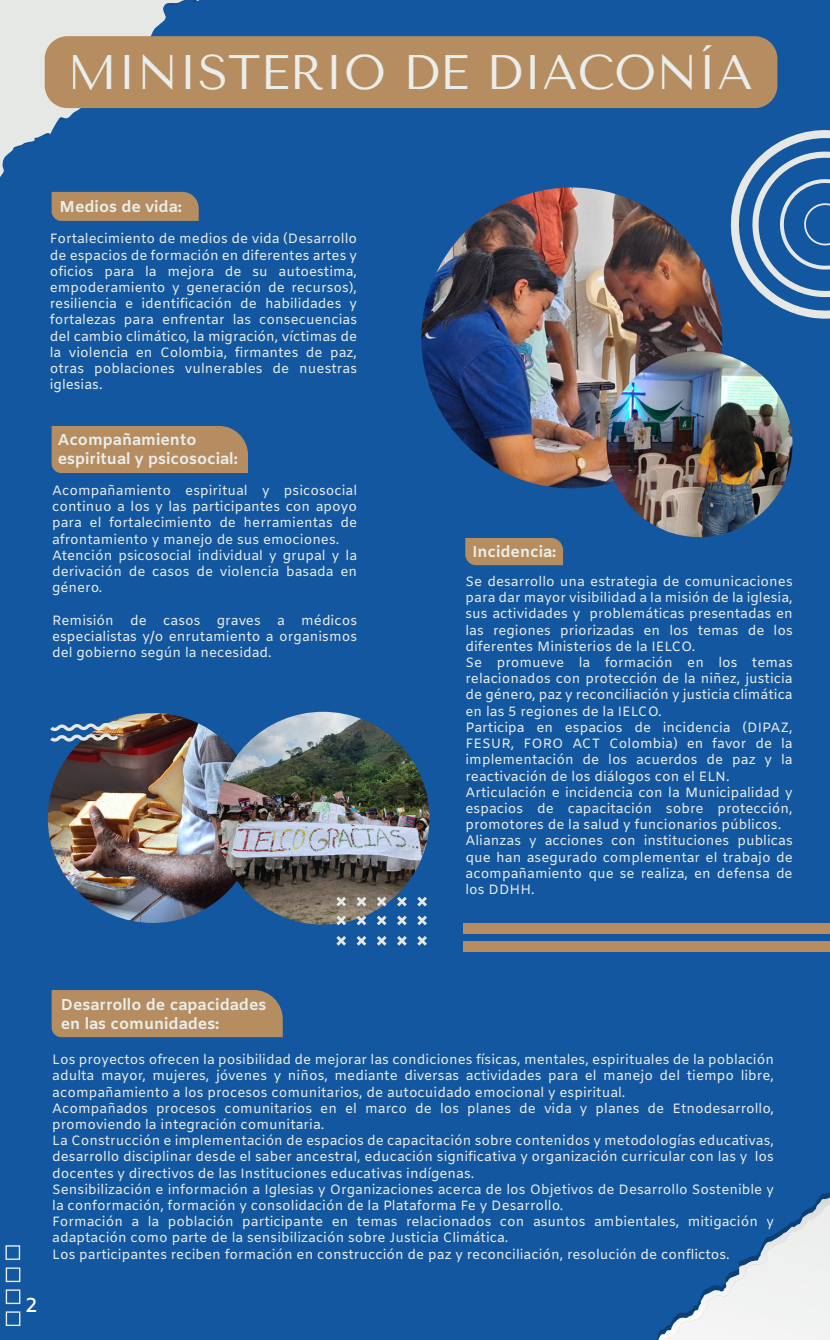
<style>
.page{position:relative;width:830px;height:1340px;background:#fff}
.page>*{position:absolute;margin:0;border:0;box-sizing:border-box;transform-origin:0 0}
.t1{font:48.38px "Tenor Sans";color:#eaeeeb}
.t2{font:600 20.25px "Amiko";color:#fff}
.t3{font:700 15.75px/18.9px "Amiko";color:#eaeeeb}
.t4{font:13.5px/16.2px "Amiko";color:#eaeeeb}
</style>
<div class="page">
<div style="left:0;top:0;width:829px;height:1339px;background:#12579f"></div>
<div style="left:0;top:0;width:239px;height:109px;background:#e6e8e6"></div>
<svg style="left:126px;top:0;width:111px;height:36px"></svg>
<svg style="left:657px;top:1193px;width:172px;height:146px"></svg>
<div style="left:45px;top:36px;width:732px;height:72px;background:#b58d61;border-radius:23px"></div>
<div style="left:465px;top:538px;width:97px;height:27px;background:#b58d61"></div>
<div style="left:52px;top:990px;width:230px;height:47px;background:#b58d61"></div>
<div style="left:52px;top:426px;width:196px;height:47px;background:#b58d61"></div>
<svg style="left:0;top:54px;width:199px;height:167px"></svg>
<img style="left:421px;top:187px;width:301px;height:301px;border-radius:150px">
<img style="left:606px;top:351px;width:186px;height:186px;border-radius:93px">
<img style="left:48px;top:713px;width:204px;height:209px">
<svg style="left:730px;top:130px;width:99px;height:188px"></svg>
<img style="left:216px;top:711px;width:213px;height:213px;border-radius:106px">
<svg style="left:417px;top:936px;width:10px;height:9px"></svg>
<svg style="left:397px;top:936px;width:9px;height:9px"></svg>
<svg style="left:377px;top:936px;width:9px;height:9px"></svg>
<svg style="left:356px;top:936px;width:10px;height:9px"></svg>
<svg style="left:336px;top:936px;width:10px;height:9px"></svg>
<svg style="left:417px;top:915px;width:10px;height:10px"></svg>
<svg style="left:397px;top:915px;width:9px;height:10px"></svg>
<svg style="left:377px;top:915px;width:9px;height:10px"></svg>
<svg style="left:356px;top:915px;width:10px;height:10px"></svg>
<svg style="left:336px;top:915px;width:10px;height:10px"></svg>
<svg style="left:417px;top:896px;width:10px;height:10px"></svg>
<svg style="left:397px;top:896px;width:9px;height:10px"></svg>
<svg style="left:376px;top:896px;width:10px;height:10px"></svg>
<svg style="left:356px;top:896px;width:10px;height:10px"></svg>
<svg style="left:336px;top:896px;width:10px;height:10px"></svg>
<svg style="left:50px;top:722px;width:68px;height:20px"></svg>
<svg style="left:5px;top:1245px;width:15px;height:14px"></svg>
<svg style="left:6px;top:1267px;width:14px;height:15px"></svg>
<svg style="left:6px;top:1289px;width:14px;height:14px"></svg>
<svg style="left:6px;top:1311px;width:14px;height:14px"></svg>
<div style="left:463px;top:923px;width:366px;height:11px;background:#b58d61"></div>
<div style="left:463px;top:941px;width:366px;height:10px;background:#b58d61"></div>
<h1 class="t1" style="left:68px;top:45px;width:686px">MINISTERIO DE DIACONÍA</h1>
<p class="t3" style="left:60px;top:198px;width:124px">Medios de vida:</p>
<p class="t4" style="left:50px;top:232px;width:309px;text-align:justify">Fortalecimiento de medios de vida (Desarrollo de espacios de formación en diferentes artes y oficios para la mejora de su autoestima, empoderamiento y generación de recursos), resiliencia e identificación de habilidades y fortalezas para enfrentar las consecuencias del cambio climático, la migración, víctimas de la violencia en Colombia, firmantes de paz, otras poblaciones vulnerables de nuestras iglesias.</p>
<p class="t3" style="left:58px;top:431px;width:181px">Acompañamiento espiritual y psicosocial:</p>
<p class="t4" style="left:52px;top:483px;width:306px">Acompañamiento espiritual y psicosocial continuo a los y las participantes con apoyo para el fortalecimiento de herramientas de afrontamiento y manejo de sus emociones.<br>Atención psicosocial individual y grupal y la derivación de casos de violencia basada en género.</p>
<p class="t4" style="left:52px;top:613px;width:306px;text-align:justify">Remisión de casos graves a médicos especialistas y/o enrutamiento a organismos del gobierno según la necesidad.</p>
<p class="t3" style="left:472px;top:543px;width:85px">Incidencia:</p>
<p class="t4" style="left:465px;top:574px;width:328px">Se desarrollo una estrategia de comunicaciones para dar mayor visibilidad a la misión de la iglesia, sus actividades y problemáticas presentadas en las regiones priorizadas en los temas de los diferentes Ministerios de la IELCO.<br>Se promueve la formación en los temas relacionados con protección de la niñez, justicia de género, paz y reconciliación y justicia climática en las 5 regiones de la IELCO.<br>Participa en espacios de incidencia (DIPAZ, FESUR, FORO ACT Colombia) en favor de la implementación de los acuerdos de paz y la reactivación de los diálogos con el ELN.<br>Articulación e incidencia con la Municipalidad y espacios de capacitación sobre protección, promotores de la salud y funcionarios públicos.<br>Alianzas y acciones con instituciones publicas que han asegurado complementar el trabajo de acompañamiento que se realiza, en defensa de los DDHH.</p>
<h2 class="t2" style="left:25px;top:1293px;width:14px">2</h2>
<p class="t3" style="left:61px;top:996px;width:207px">Desarrollo de capacidades en las comunidades:</p>
<p class="t4" style="left:52px;top:1052px;width:723px">Los proyectos ofrecen la posibilidad de mejorar las condiciones físicas, mentales, espirituales de la población adulta mayor, mujeres, jóvenes y niños, mediante diversas actividades para el manejo del tiempo libre, acompañamiento a los procesos comunitarios, de autocuidado emocional y espiritual.<br>Acompañados procesos comunitarios en el marco de los planes de vida y planes de Etnodesarrollo, promoviendo la integración comunitaria.<br>La Construcción e implementación de espacios de capacitación sobre contenidos y metodologías educativas, desarrollo disciplinar desde el saber ancestral, educación significativa y organización curricular con las y los docentes y directivos de las Instituciones educativas indígenas.<br>Sensibilización e información a Iglesias y Organizaciones acerca de los Objetivos de Desarrollo Sostenible y la conformación, formación y consolidación de la Plataforma Fe y Desarrollo.<br>Formación a la población participante en temas relacionados con asuntos ambientales, mitigación y adaptación como parte de la sensibilización sobre Justicia Climática.<br>Los participantes reciben formación en construcción de paz y reconciliación, resolución de conflictos.</p>
</div>
